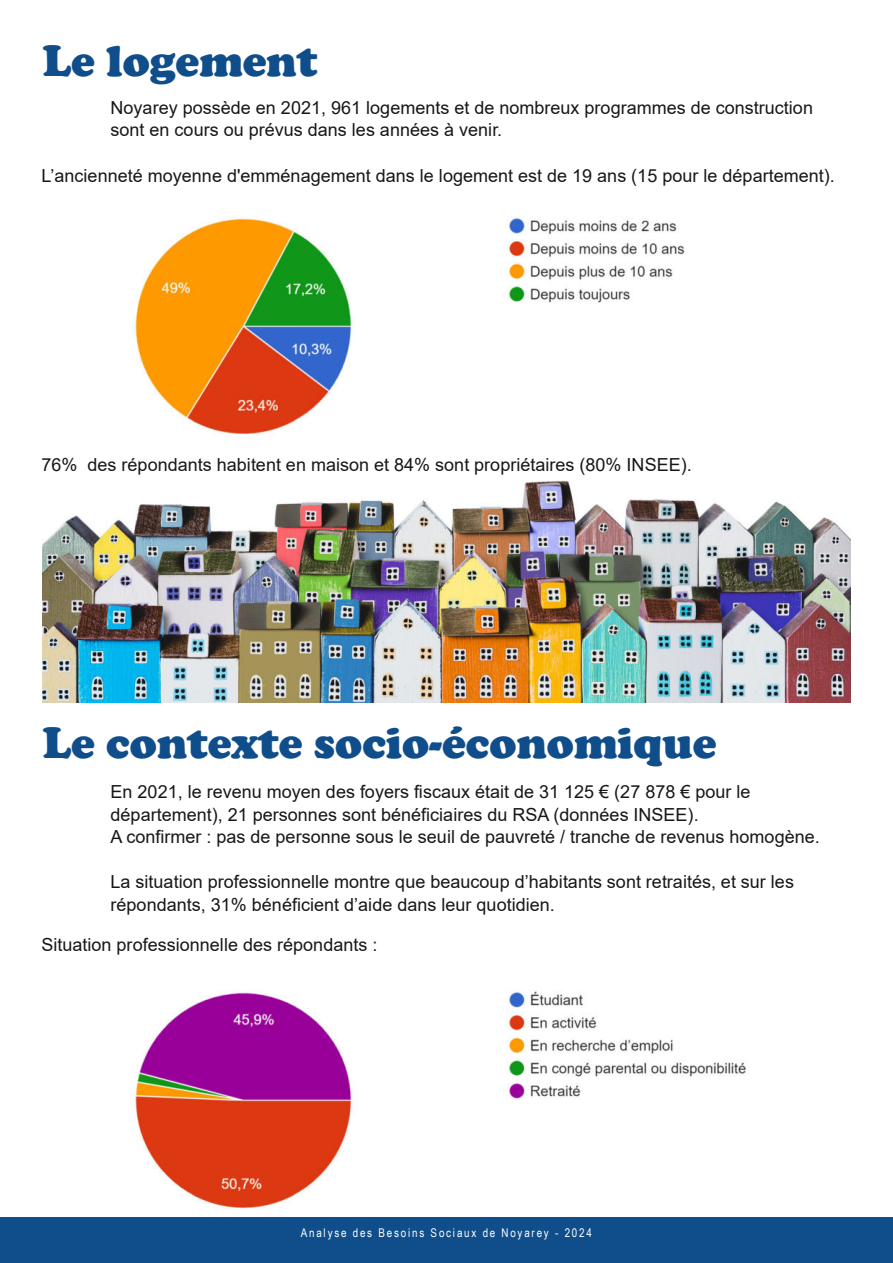
<style>
.page{position:relative;width:893px;height:1263px;background:#fff}
.page>*{position:absolute;margin:0;border:0;box-sizing:border-box;transform-origin:0 0}
.t1{font:900 45px "Cooper";color:#104e8b}
.t2{font:18px/22.5px "Arial";color:#181715}
.t3{font:12px "Arial Narrow";letter-spacing:.145em;color:#fff}
</style>
<div class="page">
<img style="left:134px;top:217px;width:551px;height:218px">
<img style="left:134px;top:991px;width:612px;height:218px">
<img style="left:43px;top:480px;width:807px;height:223px">
<div style="left:0;top:1217px;width:893px;height:46px;background:#104e8b"></div>
<h1 class="t1" style="left:43px;top:35px;width:276px">Le logement</h1>
<p class="t2" style="left:111px;top:96px;width:704px">Noyarey possède en 2021, 961 logements et de nombreux programmes de construction sont en cours ou prévus dans les années à venir.</p>
<p class="t2" style="left:41px;top:164px;width:795px">L’ancienneté moyenne d'emménagement dans le logement est de 19 ans (15 pour le département).</p>
<p class="t2" style="left:41px;top:453px;width:652px">76% des répondants habitent en maison et 84% sont propriétaires (80% INSEE).</p>
<h1 class="t1" style="left:43px;top:716px;width:675px">Le contexte socio-économique</h1>
<p class="t2" style="left:111px;top:781px;width:711px">En 2021, le revenu moyen des foyers fiscaux était de 31 125 € (27 878 € pour le département), 21 personnes sont bénéficiaires du RSA (données INSEE).<br>A confirmer : pas de personne sous le seuil de pauvreté / tranche de revenus homogène.</p>
<p class="t2" style="left:111px;top:871px;width:685px">La situation professionnelle montre que beaucoup d’habitants sont retraités, et sur les répondants, 31% bénéficient d’aide dans leur quotidien.</p>
<p class="t2" style="left:41px;top:934px;width:337px">Situation professionnelle des répondants :</p>
<p class="t3" style="left:301px;top:1224px;width:292px">Analyse des Besoins Sociaux de Noyarey - 2024</p>
</div>
